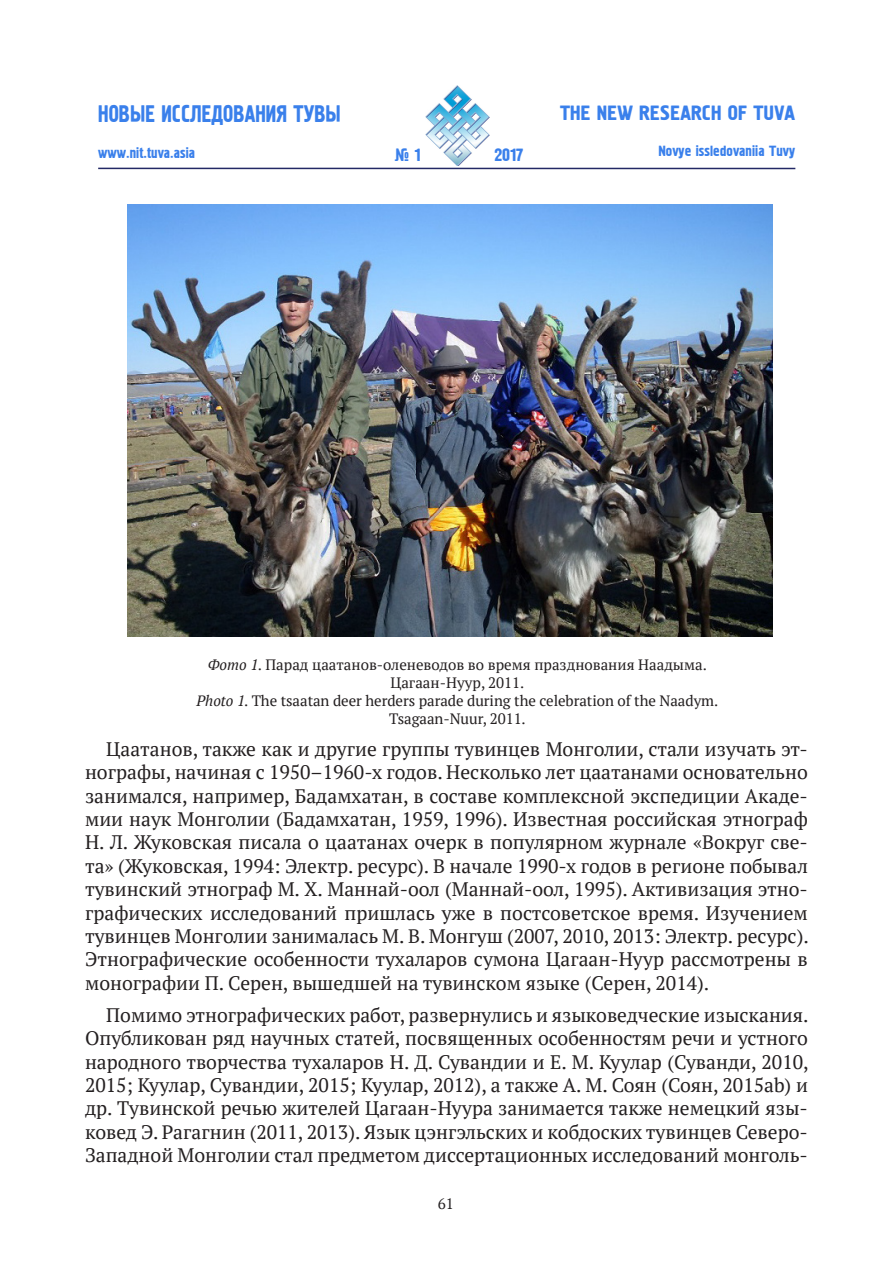
<style>
.page{position:relative;width:893px;height:1263px;background:#fff}
.page>*{position:absolute;margin:0;border:0;box-sizing:border-box;transform-origin:0 0}
.t1{font:24.3px "Pollock 1 CTT";color:#3a80eb;scale:.86 1}
.t2{font:21px "Pollock 1 CTT";color:#3a80eb}
.t3{font:19.5px/23.4px "PT Serif";color:#231f20;text-align:justify}
.t4{font:18px "Pollock 1 CTT";color:#3a80eb}
.Таблица_заголовок{font:15px "PT Serif";letter-spacing:-.005em;color:#231f20}
.t5{font:15px "Pollock 1 CTT";color:#3a80eb}
.s1{font-style:italic}
</style>
<div class="page">
<svg style="left:98px;top:167px;width:245px;height:47px"></svg>
<hr style="left:98px;top:168px;width:697px;height:1px;background:#232965">
<img style="left:425px;top:85px;width:64px;height:81px">
<img style="left:128px;top:205px;width:644px;height:432px">
<p class="t1" style="left:98px;top:100px;width:284px">Новые исследования Тувы</p>
<p class="t5" style="left:98px;top:144px;width:98px">www.nit.tuva.asia</p>
<p class="t4" style="left:394px;top:145px;width:28px">№ 1</p>
<p class="t4" style="left:494px;top:145px;width:31px">2017</p>
<p class="t2" style="left:560px;top:101px;width:91px">The New research</p>
<p class="t2" style="left:728px;top:101px;width:47px">of Tuva</p>
<p class="t5" style="left:658px;top:143px;width:138px">Novye issledovaniia Tuvy</p>
<p class="Таблица_заголовок" style="left:208px;top:655px;width:500px"><span class="s1">Фото 1.</span> Парад цаатанов-оленеводов во время празднования Наадыма.</p>
<p class="Таблица_заголовок" style="left:390px;top:673px;width:136px">Цагаан-Нуур, 2011.</p>
<p class="Таблица_заголовок" style="left:197px;top:691px;width:523px"><span class="s1">Photo 1.</span> The tsaatan deer herders parade during the celebration of the Naadym.</p>
<p class="Таблица_заголовок" style="left:389px;top:709px;width:138px">Tsagaan-Nuur, 2011.</p>
<p class="t3" style="left:85px;top:737px;width:725px;text-indent:21px">Цаатанов, также как и другие группы тувинцев Монголии, стали изучать эт&shy;нографы, начиная с 1950–1960-х годов. Несколько лет цаатанами основательно занимался, например, Бадамхатан, в составе комплексной экспедиции Акаде&shy;мии наук Монголии (Бадамхатан, 1959, 1996). Известная российская этнограф Н. Л. Жуковская писала о цаатанах очерк в популярном журнале «Вокруг све&shy;та» (Жуковская, 1994: Электр. ресурс). В начале 1990-х годов в регионе побывал тувинский этнограф М. Х. Маннай-оол (Маннай-оол, 1995). Активизация этно&shy;графических исследований пришлась уже в постсоветское время. Изучением тувинцев Монголии занималась М. В. Монгуш (2007, 2010, 2013: Электр. ресурс).<br>Этнографические особенности тухаларов сумона Цагаан-Нуур рассмотрены в монографии П. Серен, вышедшей на тувинском языке (Серен, 2014).</p>
<p class="t3" style="left:85px;top:1003px;width:725px;text-indent:21px">Помимо этнографических работ, развернулись и языковедческие изыскания.<br>Опубликован ряд научных статей, посвященных особенностям речи и устного народного творчества тухаларов Н. Д. Сувандии и Е. М. Куулар (Суванди, 2010, 2015; Куулар, Сувандии, 2015; Куулар, 2012), а также А. М. Соян (Соян, 2015ab) и др. Тувинской речью жителей Цагаан-Нуура занимается также немецкий язы&shy;ковед Э. Рагагнин (2011, 2013). Язык цэнгэльских и кобдоских тувинцев Северо-Западной Монголии стал предметом диссертационных исследований монголь-</p>
<p class="Таблица_заголовок" style="left:438px;top:1194px;width:17px">61</p>
</div>
